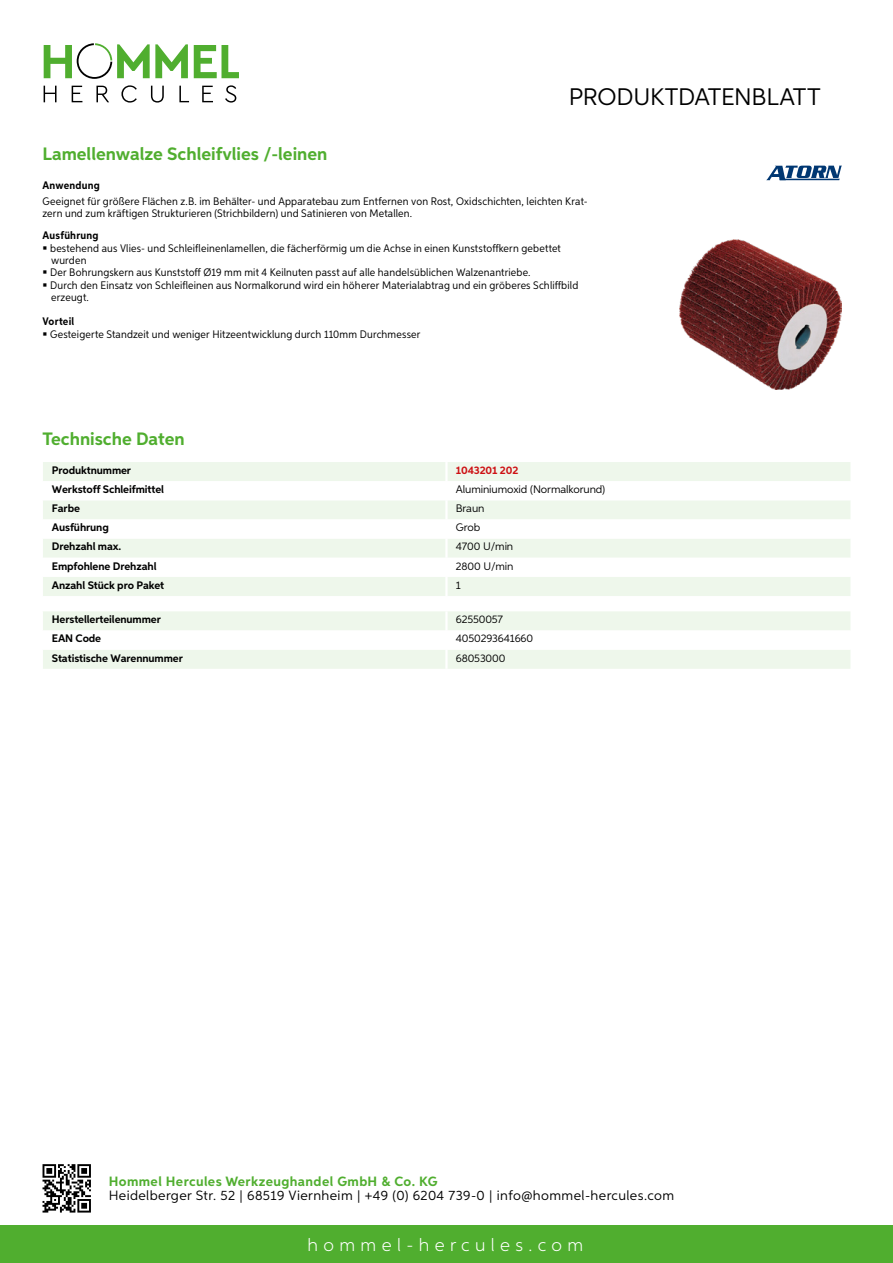
<style>
.page{position:relative;width:893px;height:1263px;background:#fff}
.page>*{position:absolute;margin:0;border:0;box-sizing:border-box;transform-origin:0 0}
.t1{font:24px "Aspira";letter-spacing:-.01em;color:#000}
.t2{font:700 18px "Aspira";color:#50ae2f}
.t3{font:300 18px "Aspira";letter-spacing:.3em;color:#fff}
.t4{font:13.5px "Aspira";letter-spacing:.03em;color:#000}
.t5{font:700 13.5px "Aspira";letter-spacing:.03em;color:#50ae2f}
.t6{font:10.95px/12.5px "Aspira Nar";letter-spacing:.015em;color:#000}
.t7{font:700 10.95px "Aspira";letter-spacing:-.01em;color:#000}
.t8{font:10.95px "Aspira";letter-spacing:-.01em;color:#000}
.t9{font:700 10.95px "Aspira Nar";letter-spacing:.02em;color:#000}
.t10{font:700 10.95px "Aspira";letter-spacing:-.01em;color:#cd1013}
</style>
<div class="page">
<div style="left:0;top:1226px;width:893px;height:37px;background:#50ae2f"></div>
<svg style="left:43px;top:1164px;width:48px;height:48px"></svg>
<svg style="left:194px;top:45px;width:45px;height:33px"></svg>
<svg style="left:44px;top:43px;width:144px;height:36px"></svg>
<svg style="left:44px;top:86px;width:13px;height:16px"></svg>
<svg style="left:72px;top:86px;width:10px;height:16px"></svg>
<svg style="left:96px;top:86px;width:13px;height:16px"></svg>
<svg style="left:121px;top:85px;width:16px;height:18px"></svg>
<svg style="left:151px;top:86px;width:13px;height:17px"></svg>
<svg style="left:179px;top:86px;width:10px;height:16px"></svg>
<svg style="left:202px;top:86px;width:11px;height:16px"></svg>
<svg style="left:225px;top:85px;width:11px;height:18px"></svg>
<div style="left:43px;top:462px;width:807px;height:134px;background:#eef7eb"></div>
<svg style="left:43px;top:481px;width:807px;height:96px"></svg>
<hr style="left:445px;top:462px;width:3px;height:19px;background:#fff">
<hr style="left:445px;top:481px;width:3px;height:19px;background:#fff">
<hr style="left:445px;top:500px;width:3px;height:19px;background:#fff">
<hr style="left:445px;top:519px;width:3px;height:20px;background:#fff">
<hr style="left:445px;top:539px;width:3px;height:19px;background:#fff">
<hr style="left:445px;top:558px;width:3px;height:19px;background:#fff">
<hr style="left:445px;top:577px;width:3px;height:19px;background:#fff">
<svg style="left:43px;top:611px;width:807px;height:58px"></svg>
<hr style="left:445px;top:650px;width:3px;height:19px;background:#fff">
<img style="left:680px;top:239px;width:162px;height:150px">
<svg style="left:766px;top:166px;width:76px;height:14px"></svg>
<h1 class="t1" style="left:569px;top:82px;width:253px">Produktdatenblatt</h1>
<h2 class="t2" style="left:43px;top:142px;width:286px">Lamellenwalze Schleifvlies /-leinen</h2>
<p class="t9" style="left:43px;top:179px;width:59px">Anwendung</p>
<p class="t6" style="left:43px;top:195px;width:547px;line-height:12px">Geeignet für größere Flächen z.B. im Behälter- und Apparatebau zum Entfernen von Rost, Oxidschichten, leichten Krat&shy;zern und zum kräftigen Strukturieren (Strichbildern) und Satinieren von Metallen.</p>
<p class="t9" style="left:43px;top:228px;width:58px">Ausführung</p>
<p class="t6" style="left:50px;top:241px;width:530px">bestehend aus Vlies- und Schleifleinenlamellen, die fächerförmig um die Achse in einen Kunststoffkern gebettet wurden<br>Der Bohrungskern aus Kunststoff Ø19 mm mit 4 Keilnuten passt auf alle handelsüblichen Walzenantriebe.<br>Durch den Einsatz von Schleifleinen aus Normalkorund wird ein höherer Materialabtrag und ein gröberes Schliffbild erzeugt.</p>
<p class="t9" style="left:43px;top:315px;width:33px">Vorteil</p>
<p class="t6" style="left:50px;top:328px;width:372px">Gesteigerte Standzeit und weniger Hitzeentwicklung durch 110mm Durchmesser</p>
<h2 class="t2" style="left:43px;top:428px;width:144px">Technische Daten</h2>
<p class="t7" style="left:52px;top:463px;width:81px">Produktnummer</p>
<p class="t10" style="left:456px;top:463px;width:64px">1043201 202</p>
<p class="t7" style="left:52px;top:483px;width:114px">Werkstoff Schleifmittel</p>
<p class="t8" style="left:456px;top:483px;width:151px">Aluminiumoxid (Normalkorund)</p>
<p class="t7" style="left:52px;top:502px;width:30px">Farbe</p>
<p class="t8" style="left:456px;top:502px;width:30px">Braun</p>
<p class="t7" style="left:52px;top:521px;width:58px">Ausführung</p>
<p class="t8" style="left:456px;top:521px;width:26px">Grob</p>
<p class="t7" style="left:52px;top:540px;width:71px">Drehzahl max.</p>
<p class="t8" style="left:456px;top:540px;width:59px">4700 U/min</p>
<p class="t7" style="left:52px;top:559px;width:106px">Empfohlene Drehzahl</p>
<p class="t8" style="left:456px;top:559px;width:59px">2800 U/min</p>
<p class="t7" style="left:52px;top:578px;width:114px">Anzahl Stück pro Paket</p>
<p class="t8" style="left:456px;top:578px;width:7px">1</p>
<p class="t7" style="left:52px;top:613px;width:111px">Herstellerteilenummer</p>
<p class="t8" style="left:456px;top:613px;width:49px">62550057</p>
<p class="t7" style="left:52px;top:632px;width:51px">EAN Code</p>
<p class="t8" style="left:456px;top:632px;width:79px">4050293641660</p>
<p class="t7" style="left:52px;top:651px;width:132px">Statistische Warennummer</p>
<p class="t8" style="left:456px;top:651px;width:51px">68053000</p>
<p class="t5" style="left:109px;top:1172px;width:330px">Hommel Hercules Werkzeughandel GmbH &amp; Co. KG</p>
<p class="t4" style="left:109px;top:1187px;width:567px">Heidelberger Str. 52 | 68519 Viernheim | +49 (0) 6204 739-0 | info@hommel-hercules.com</p>
<h2 class="t3" style="left:307px;top:1234px;width:277px">hommel-hercules.com</h2>
</div>
